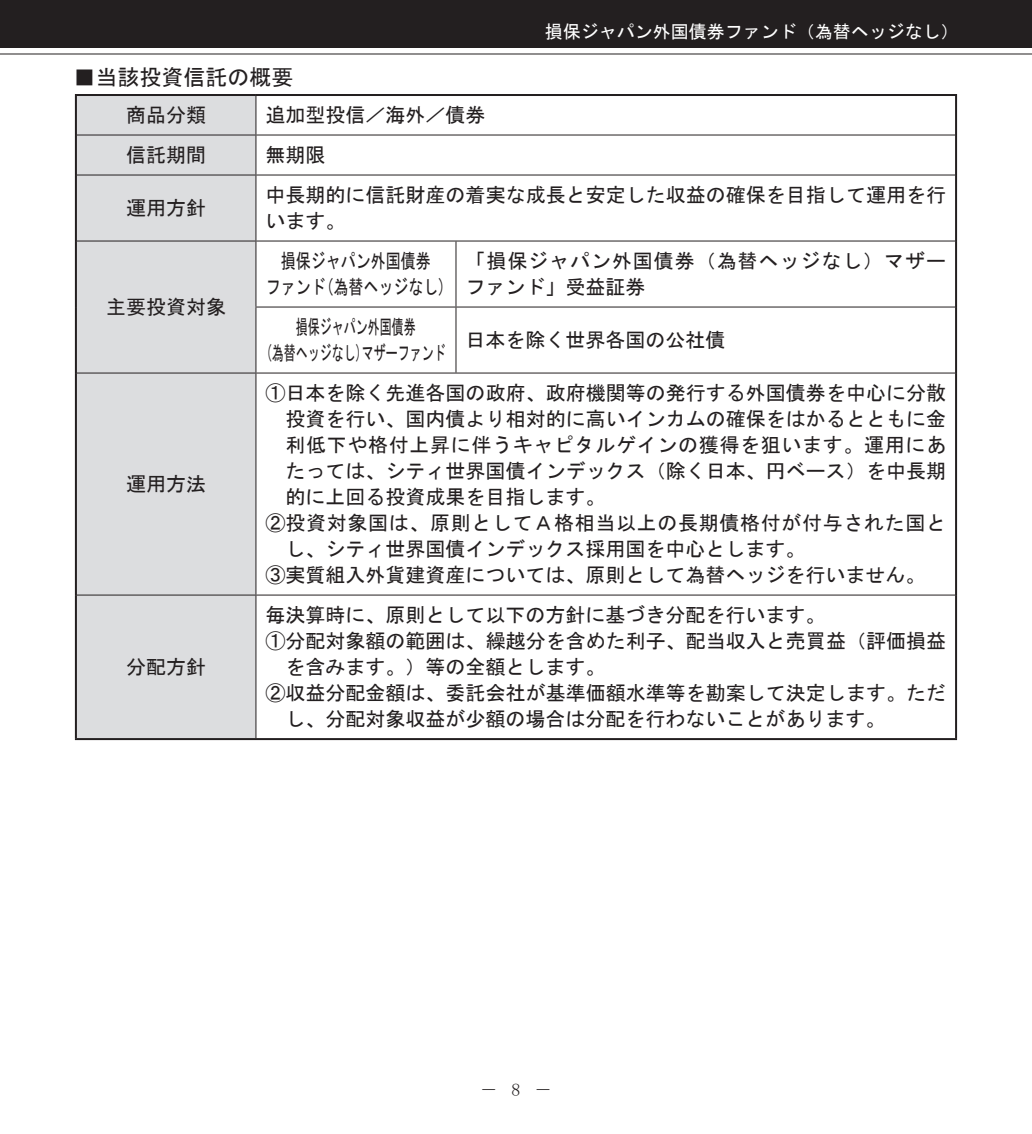
<style>
.page{position:relative;width:1032px;height:1134px;background:#fff}
.page>*{position:absolute;margin:0;border:0;box-sizing:border-box;transform-origin:0 0}
.t1{font:22px "MS Gothic";color:#231f20}
.t2{font:20px/26px "MS Gothic";color:#231f20}
.t3{font:20px "MS Gothic";letter-spacing:.035em;color:#231f20}
.t4{font:20px/26px "MS Gothic";letter-spacing:.045em;color:#231f20}
.t5{font:20px/26px "MS Gothic";color:#231f20;text-align:center;scale:.6 1}
.t6{font:20px/26px "MS Gothic";color:#231f20;text-align:center;scale:.75 1}
.t7{font:18px "MS Gothic";color:#fff}
.t8{font:18px "MS Mincho";color:#231f20}
</style>
<div class="page">
<div style="left:0;top:0;width:1032px;height:48px;background:#231f20"></div>
<hr style="left:0;top:53px;width:1032px;height:1px;background:#231f20">
<div style="left:77px;top:96px;width:178px;height:642px;background:#dcdddf"></div>
<hr style="left:75px;top:94px;width:181px;height:2px;background:#231f20">
<hr style="left:75px;top:96px;width:2px;height:39px;background:#231f20">
<hr style="left:256px;top:94px;width:701px;height:2px;background:#231f20">
<hr style="left:955px;top:96px;width:2px;height:39px;background:#231f20">
<hr style="left:75px;top:135px;width:2px;height:40px;background:#231f20">
<hr style="left:955px;top:135px;width:2px;height:40px;background:#231f20">
<hr style="left:75px;top:175px;width:2px;height:66px;background:#231f20">
<hr style="left:955px;top:175px;width:2px;height:66px;background:#231f20">
<hr style="left:75px;top:241px;width:2px;height:66px;background:#231f20">
<hr style="left:955px;top:241px;width:2px;height:66px;background:#231f20">
<hr style="left:75px;top:307px;width:2px;height:66px;background:#231f20">
<hr style="left:955px;top:307px;width:2px;height:66px;background:#231f20">
<hr style="left:75px;top:373px;width:2px;height:222px;background:#231f20">
<hr style="left:955px;top:373px;width:2px;height:222px;background:#231f20">
<hr style="left:75px;top:595px;width:2px;height:143px;background:#231f20">
<hr style="left:955px;top:595px;width:2px;height:143px;background:#231f20">
<hr style="left:75px;top:738px;width:882px;height:2px;background:#231f20">
<hr style="left:255px;top:96px;width:1px;height:38px;background:#231f20">
<hr style="left:77px;top:134px;width:379px;height:2px;background:#231f20">
<hr style="left:255px;top:136px;width:1px;height:38px;background:#231f20">
<hr style="left:456px;top:134px;width:499px;height:2px;background:#231f20">
<hr style="left:77px;top:174px;width:379px;height:2px;background:#231f20">
<hr style="left:255px;top:176px;width:1px;height:64px;background:#231f20">
<hr style="left:456px;top:174px;width:499px;height:2px;background:#231f20">
<hr style="left:77px;top:240px;width:379px;height:2px;background:#231f20">
<hr style="left:255px;top:242px;width:1px;height:64px;background:#231f20">
<hr style="left:456px;top:240px;width:499px;height:2px;background:#231f20">
<hr style="left:455px;top:242px;width:1px;height:64px;background:#231f20">
<hr style="left:255px;top:306px;width:201px;height:2px;background:#231f20">
<hr style="left:255px;top:308px;width:1px;height:64px;background:#231f20">
<hr style="left:456px;top:306px;width:499px;height:2px;background:#231f20">
<hr style="left:455px;top:308px;width:1px;height:64px;background:#231f20">
<hr style="left:77px;top:372px;width:379px;height:2px;background:#231f20">
<hr style="left:255px;top:374px;width:1px;height:220px;background:#231f20">
<hr style="left:456px;top:372px;width:499px;height:2px;background:#231f20">
<hr style="left:77px;top:594px;width:379px;height:2px;background:#231f20">
<hr style="left:255px;top:596px;width:1px;height:142px;background:#231f20">
<hr style="left:456px;top:594px;width:499px;height:2px;background:#231f20">
<p class="t7" style="left:545px;top:23px;width:415px">損保ジャパン外国債券ファンド（為替ヘッジなし）</p>
<p class="t1" style="left:73px;top:66px;width:222px">■当該投資信託の概要</p>
<p class="t2" style="left:126px;top:102px;width:81px">商品分類</p>
<p class="t2" style="left:265px;top:102px;width:221px">追加型投信／海外／債券</p>
<p class="t2" style="left:126px;top:142px;width:81px">信託期間</p>
<p class="t2" style="left:265px;top:142px;width:61px">無期限</p>
<p class="t2" style="left:126px;top:195px;width:81px">運用方針</p>
<p class="t2" style="left:265px;top:182px;width:682px">中長期的に信託財産の着実な成長と安定した収益の確保を目指して運用を行います。</p>
<p class="t2" style="left:106px;top:294px;width:121px">主要投資対象</p>
<p class="t2" style="left:126px;top:471px;width:81px">運用方法</p>
<p class="t2" style="left:126px;top:654px;width:81px">分配方針</p>
<p class="t6" style="left:266px;top:248px;width:241px">損保ジャパン外国債券<br>ファンド(為替ヘッジなし)</p>
<p class="t4" style="left:465px;top:248px;width:482px">「損保ジャパン外国債券（為替ヘッジなし）マザーファンド」受益証券</p>
<p class="t5" style="left:266px;top:314px;width:301px">損保ジャパン外国債券<br>(為替ヘッジなし)マザーファンド</p>
<p class="t2" style="left:465px;top:327px;width:261px">日本を除く世界各国の公社債</p>
<p class="t2" style="left:265px;top:380px;width:682px">①日本を除く先進各国の政府、政府機関等の発行する外国債券を中心に分散</p>
<p class="t2" style="left:285px;top:406px;width:662px">投資を行い、国内債より相対的に高いインカムの確保をはかるとともに金</p>
<p class="t3" style="left:285px;top:435px;width:662px">利低下や格付上昇に伴うキャピタルゲインの獲得を狙います。運用にあ</p>
<p class="t2" style="left:285px;top:458px;width:662px">たっては、シティ世界国債インデックス（除く日本、円ベース）を中長期</p>
<p class="t2" style="left:285px;top:484px;width:321px">的に上回る投資成果を目指します。</p>
<p class="t3" style="left:265px;top:513px;width:682px">②投資対象国は、原則としてＡ格相当以上の長期債格付が付与された国と</p>
<p class="t2" style="left:285px;top:536px;width:521px">し、シティ世界国債インデックス採用国を中心とします。</p>
<p class="t2" style="left:265px;top:562px;width:662px">③実質組入外貨建資産については、原則として為替ヘッジを行いません。</p>
<p class="t2" style="left:265px;top:602px;width:561px">毎決算時に、原則として以下の方針に基づき分配を行います。</p>
<p class="t2" style="left:265px;top:628px;width:682px">①分配対象額の範囲は、繰越分を含めた利子、配当収入と売買益（評価損益</p>
<p class="t2" style="left:285px;top:654px;width:321px">を含みます。）等の全額とします。</p>
<p class="t2" style="left:265px;top:680px;width:682px">②収益分配金額は、委託会社が基準価額水準等を勘案して決定します。ただ</p>
<p class="t2" style="left:285px;top:706px;width:601px">し、分配対象収益が少額の場合は分配を行わないことがあります。</p>
<p class="t8" style="left:511px;top:1081px;width:10px">8</p>
<p class="t8" style="left:480px;top:1081px;width:73px">－　　－</p>
</div>
